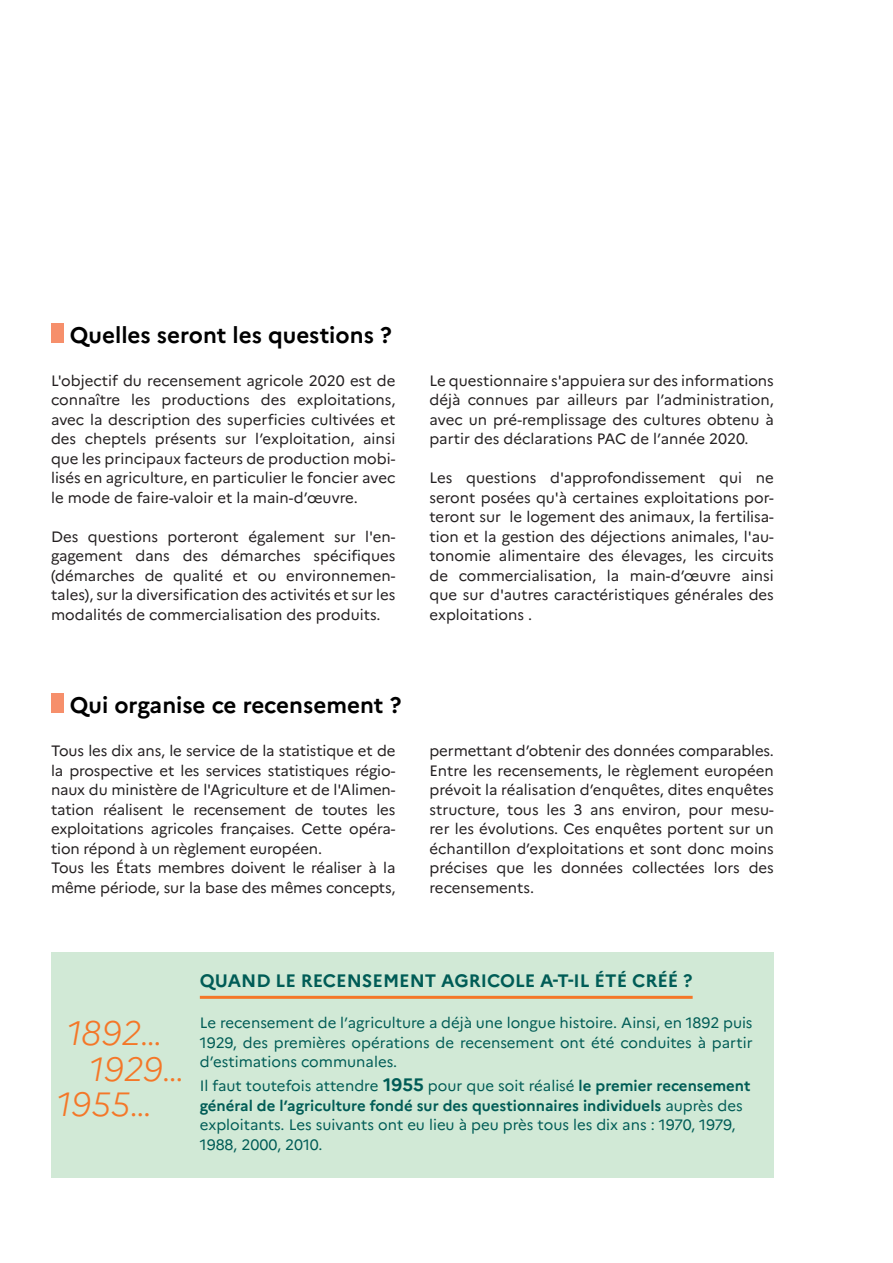
<style>
.page{position:relative;width:893px;height:1263px;background:#fff}
.page>*{position:absolute;margin:0;border:0;box-sizing:border-box;transform-origin:0 0}
.texte{font:italic 300 33.9px "Marianne";color:#f47728}
.texte-2{font:italic 300 33.6px "Marianne";letter-spacing:-.01em;color:#f47728}
.inter{font:700 22.5px "Marianne";color:#000}
.inter-2{font:700 18px "Marianne";color:#005c56}
.texte-3{font:15px/19.5px "Marianne";letter-spacing:-.005em;color:#231f20;text-align:justify}
.texte-4{font:15px/19.5px "Marianne";color:#005c56;text-align:justify}
.s1{font-size:33.9px}
.s2{font-weight:700;font-size:18px}
.s3{font-weight:700}
</style>
<div class="page">
<div style="left:51px;top:323px;width:13px;height:20px;background:#f68f6b"></div>
<div style="left:51px;top:693px;width:13px;height:20px;background:#f68f6b"></div>
<div style="left:51px;top:952px;width:723px;height:226px;background:#d1e9d6"></div>
<hr style="left:200px;top:996px;width:493px;height:3px;background:#f47728">
<p class="inter" style="left:70px;top:321px;width:323px">Quelles seront les questions ?</p>
<p class="texte-3" style="left:51px;top:370px;width:346px">L'objectif du recensement agricole 2020 est de connaître les productions des exploitations, avec la description des superficies cultivées et des cheptels présents sur l’exploitation, ainsi que les principaux facteurs de production mobi&shy;lisés en agriculture, en particulier le foncier avec le mode de faire-valoir et la main-d’œuvre.</p>
<p class="texte-3" style="left:51px;top:526px;width:346px">Des questions porteront également sur l'en&shy;gagement dans des démarches spécifiques (démarches de qualité et ou environnemen&shy;tales), sur la diversification des activités et sur les modalités de commercialisation des produits.</p>
<p class="inter" style="left:70px;top:691px;width:333px">Qui organise ce recensement ?</p>
<p class="texte-3" style="left:51px;top:741px;width:346px">Tous les dix ans, le service de la statistique et de la prospective et les services statistiques régio&shy;naux du ministère de l'Agriculture et de l'Alimen&shy;tation réalisent le recensement de toutes les exploitations agricoles françaises. Cette opéra&shy;tion répond à un règlement européen.</p>
<p class="texte-3" style="left:51px;top:858px;width:346px">Tous les États membres doivent le réaliser à la même période, sur la base des mêmes concepts,</p>
<p class="texte-3" style="left:429px;top:370px;width:346px">Le questionnaire s'appuiera sur des informations déjà connues par ailleurs par l’administration, avec un pré-remplissage des cultures obtenu à partir des déclarations PAC de l’année 2020.</p>
<p class="texte-3" style="left:429px;top:468px;width:346px">Les questions d'approfondissement qui ne seront posées qu'à certaines exploitations por&shy;teront sur le logement des animaux, la fertilisa&shy;tion et la gestion des déjections animales, l'au&shy;tonomie alimentaire des élevages, les circuits de commercialisation, la main-d’œuvre ainsi que sur d'autres caractéristiques générales des exploitations .</p>
<p class="texte-3" style="left:429px;top:741px;width:346px">permettant d’obtenir des données comparables.</p>
<p class="texte-3" style="left:429px;top:760px;width:346px">Entre les recensements, le règlement européen prévoit la réalisation d’enquêtes, dites enquêtes structure, tous les 3 ans environ, pour mesu&shy;rer les évolutions. Ces enquêtes portent sur un échantillon d’exploitations et sont donc moins précises que les données collectées lors des recensements.</p>
<p class="texte" style="left:67px;top:1012px;width:98px">1892…</p>
<p class="texte-2" style="left:89px;top:1049px;width:97px">1929<span class="s1">…</span></p>
<p class="texte-2" style="left:56px;top:1083px;width:98px">1955<span class="s1">…</span></p>
<p class="inter-2" style="left:200px;top:970px;width:494px">QUAND LE RECENSEMENT AGRICOLE A-T-IL ÉTÉ CRÉÉ ?</p>
<p class="texte-4" style="left:200px;top:1013px;width:554px">Le recensement de l’agriculture a déjà une longue histoire. Ainsi, en 1892 puis 1929, des premières opérations de recensement ont été conduites à partir d’estimations communales.</p>
<p class="texte-4" style="left:200px;top:1076px;width:552px;text-align:left">Il faut toutefois attendre <span class="s2">1955</span> pour que soit réalisé <span class="s3">le premier recensement général de l’agriculture fondé sur des questionnaires individuels</span> auprès des exploitants. Les suivants ont eu lieu à peu près tous les dix ans : 1970, 1979, 1988, 2000, 2010.</p>
</div>
